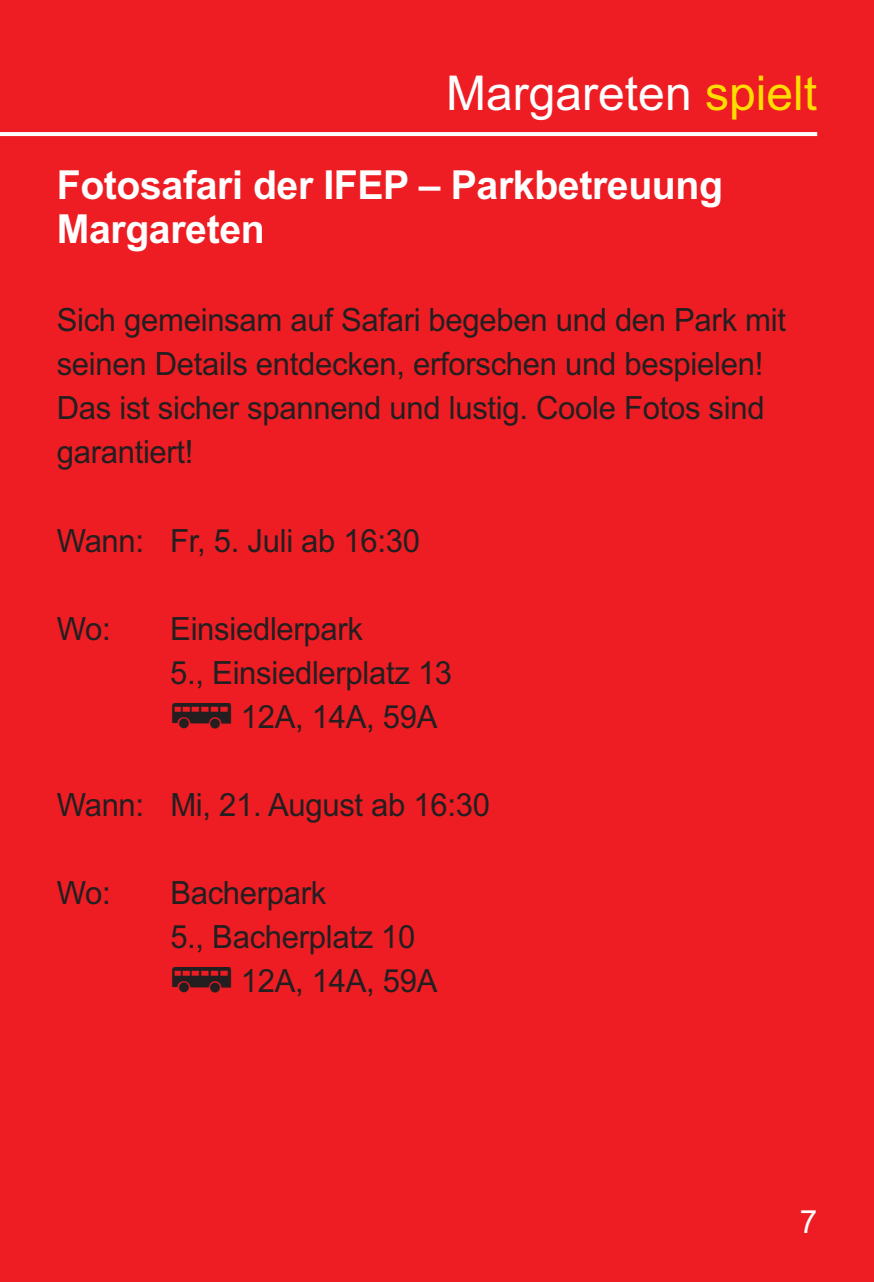
<style>
.page{position:relative;width:874px;height:1282px;background:#fff}
.page>*{position:absolute;margin:0;border:0;box-sizing:border-box;transform-origin:0 0}
.t1{font:48px "Arial";color:#fff}
.t2{font:700 40px/44px "Arial";letter-spacing:-.01em;color:#fff}
.t3{font:32px/44px "Arial";letter-spacing:-.01em;color:#231f20}
.t4{font:32px "Arial";color:#fff}
.s1{color:#ffdd01}
.s2{font-family:"Wien Xtra PICTO"}
</style>
<div class="page">
<div style="left:0;top:0;width:873px;height:1281px;background:#ee1d23"></div>
<svg style="left:0;top:132px;width:816px;height:4px;background:#fefbfb"></svg>
<h1 class="t1" style="left:446px;top:65px;width:372px">Margareten <span class="s1">spielt</span></h1>
<p class="t2" style="left:57px;top:163px;width:667px">Fotosafari der IFEP – Parkbetreuung<br>Margareten</p>
<p class="t3" style="left:57px;top:298px;width:730px">Sich gemeinsam auf Safari begeben und den Park mit seinen Details entdecken, erforschen und bespielen!<br>Das ist sicher spannend und lustig. Coole Fotos sind garantiert!</p>
<p class="t3" style="left:57px;top:518px;width:364px">Wann: Fr, 5. Juli ab 16:30</p>
<p class="t3" style="left:57px;top:606px;width:56px">Wo:</p>
<p class="t3" style="left:170px;top:606px;width:283px">Einsiedlerpark<br>5., Einsiedlerplatz 13 <span class="s2">%</span> 12A, 14A, 59A</p>
<p class="t3" style="left:57px;top:782px;width:434px">Wann: Mi, 21. August ab 16:30</p>
<p class="t3" style="left:57px;top:870px;width:56px">Wo:</p>
<p class="t3" style="left:170px;top:870px;width:268px">Bacherpark<br>5., Bacherplatz 10 <span class="s2">%</span> 12A, 14A, 59A</p>
<p class="t4" style="left:799px;top:1202px;width:19px">7</p>
</div>
